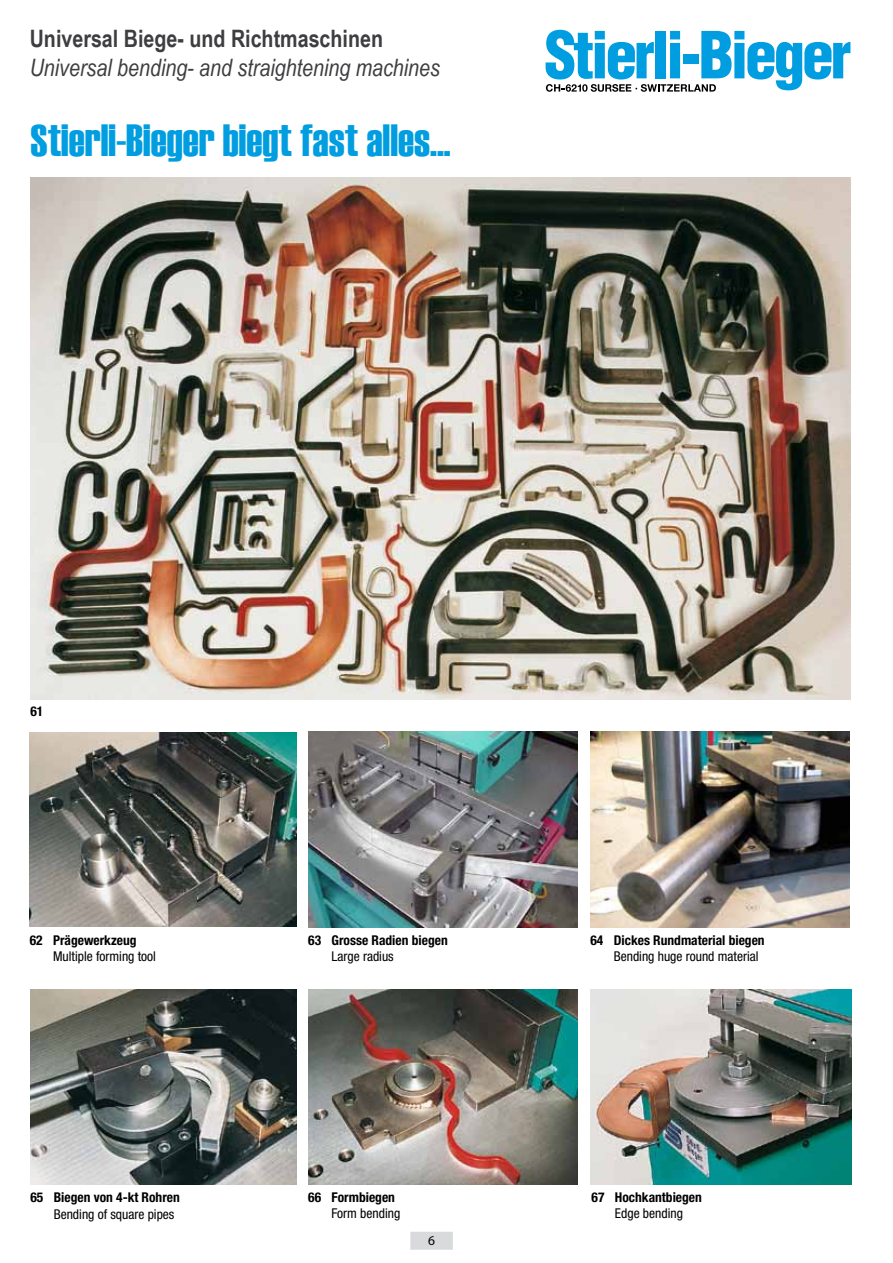
<style>
.page{position:relative;width:893px;height:1263px;background:#fff}
.page>*{position:absolute;margin:0;border:0;box-sizing:border-box;transform-origin:0 0}
.t1{font:45px "Haettenschweiler";color:#009ee0}
.t2{font:italic 24px "Arial Narrow";color:#3e3d40}
.t3{font:700 24px "Arial Narrow";color:#3e3d40}
.t4{font:700 condensed 13.5px "Helvetica Neue LT Std";color:#000}
.t5{font:condensed 13.5px "Helvetica Neue LT Std";color:#000}
.t6{font:13.5px "Myriad Pro";color:#000}
</style>
<div class="page">
<div style="left:410px;top:1232px;width:43px;height:18px;background:#d9dadb"></div>
<img style="left:30px;top:177px;width:820px;height:522px">
<img style="left:590px;top:732px;width:259px;height:195px">
<img style="left:590px;top:990px;width:261px;height:194px">
<img style="left:30px;top:989px;width:266px;height:195px">
<img style="left:308px;top:732px;width:270px;height:195px">
<img style="left:30px;top:732px;width:266px;height:195px">
<img style="left:308px;top:990px;width:270px;height:194px">
<svg style="left:546px;top:30px;width:304px;height:62px"></svg>
<h2 class="t3" style="left:30px;top:21px;width:355px">Universal Biege- und Richtmaschinen</h2>
<h2 class="t2" style="left:30px;top:51px;width:412px">Universal bending- and straightening machines</h2>
<h1 class="t1" style="left:30px;top:109px;width:422px">Stierli-Bieger biegt fast alles...</h1>
<p class="t4" style="left:30px;top:703px;width:14px">61</p>
<p class="t4" style="left:30px;top:932px;width:108px">62 Prägewerkzeug</p>
<p class="t5" style="left:53px;top:949px;width:104px">Multiple forming tool</p>
<p class="t4" style="left:30px;top:1189px;width:151px">65 Biegen von 4-kt Rohren</p>
<p class="t5" style="left:54px;top:1206px;width:122px">Bending of square pipes</p>
<p class="t4" style="left:308px;top:931px;width:141px">63 Grosse Radien biegen</p>
<p class="t5" style="left:332px;top:948px;width:64px">Large radius</p>
<p class="t4" style="left:308px;top:1189px;width:88px">66 Formbiegen</p>
<p class="t5" style="left:332px;top:1206px;width:70px">Form bending</p>
<p class="t6" style="left:428px;top:1232px;width:8px">6</p>
<p class="t4" style="left:590px;top:931px;width:176px">64 Dickes Rundmaterial biegen</p>
<p class="t5" style="left:614px;top:948px;width:146px">Bending huge round material</p>
<p class="t4" style="left:592px;top:1189px;width:112px">67 Hochkantbiegen</p>
<p class="t5" style="left:615px;top:1206px;width:69px">Edge bending</p>
</div>
